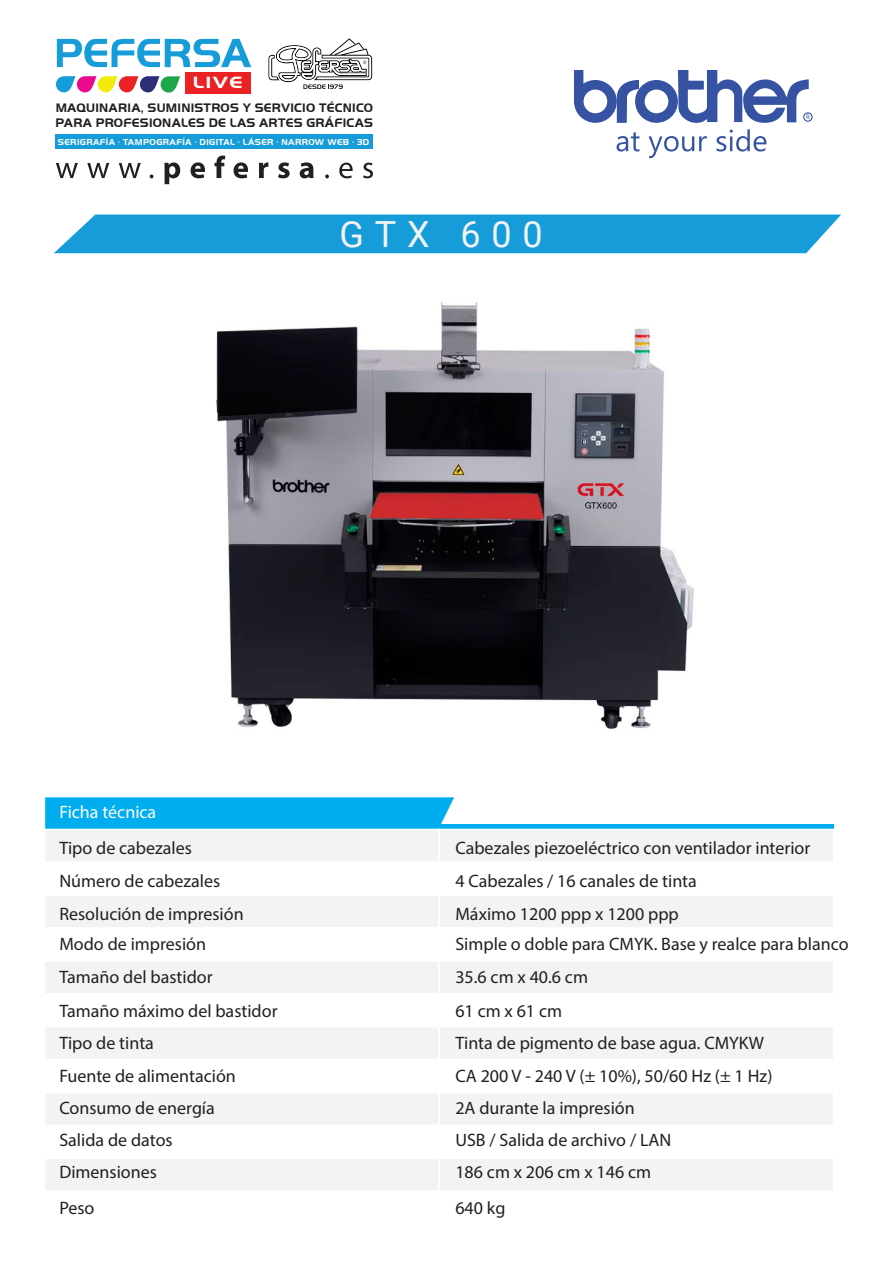
<style>
.page{position:relative;width:893px;height:1263px;background:#fff}
.page>*{position:absolute;margin:0;border:0;box-sizing:border-box;transform-origin:0 0}
.t1{font:36px "Roboto";letter-spacing:.3em;color:#f2f3f4}
.t2{font:18px/32.7px "Myriad Pro";color:#231f20}
.t3{font:18px "Myriad Pro";color:#fff}
.t4{font:700 16.95px "Handel Got D";color:#fff;scale:1.26 1}
.t5{font:700 12.75px "Handel Got D";letter-spacing:.02em;color:#231f20}
.t6{font:700 8.85px "Handel Got D";letter-spacing:.04em;color:#fff}
.t7{font:6.3px "Myanmar Text";color:#3653a3}
</style>
<div class="page">
<img style="left:143px;top:136px;width:607px;height:593px">
<div style="left:186px;top:72px;width:65px;height:21px;background:#eb2223"></div>
<div style="left:55px;top:134px;width:318px;height:15px;background:#169cd8"></div>
<svg style="left:56px;top:163px;width:22px;height:15px"></svg>
<svg style="left:87px;top:163px;width:22px;height:15px"></svg>
<svg style="left:119px;top:163px;width:22px;height:15px"></svg>
<svg style="left:150px;top:174px;width:3px;height:4px"></svg>
<svg style="left:164px;top:162px;width:16px;height:22px"></svg>
<svg style="left:191px;top:162px;width:14px;height:16px"></svg>
<svg style="left:215px;top:156px;width:10px;height:22px"></svg>
<svg style="left:234px;top:162px;width:14px;height:16px"></svg>
<svg style="left:259px;top:162px;width:9px;height:16px"></svg>
<svg style="left:278px;top:162px;width:12px;height:16px"></svg>
<svg style="left:300px;top:162px;width:14px;height:16px"></svg>
<svg style="left:325px;top:174px;width:4px;height:4px"></svg>
<svg style="left:339px;top:163px;width:14px;height:15px"></svg>
<svg style="left:363px;top:163px;width:10px;height:15px"></svg>
<svg style="left:268px;top:38px;width:104px;height:51px"></svg>
<svg style="left:57px;top:39px;width:194px;height:28px"></svg>
<svg style="left:56px;top:76px;width:124px;height:17px"></svg>
<div style="left:54px;top:215px;width:787px;height:38px;background:#169cd8"></div>
<svg style="left:616px;top:132px;width:23px;height:20px"></svg>
<svg style="left:649px;top:136px;width:58px;height:22px"></svg>
<svg style="left:717px;top:129px;width:49px;height:23px"></svg>
<svg style="left:574px;top:70px;width:239px;height:53px"></svg>
<div style="left:44px;top:829px;width:396px;height:34px;background:#f2f3f4"></div>
<svg style="left:44px;top:797px;width:410px;height:34px;background:#16b4f0"></svg>
<div style="left:439px;top:824px;width:395px;height:5px;background:#00aeef"></div>
<div style="left:438px;top:829px;width:397px;height:34px;background:#f2f3f4;border:2px solid #fff"></div>
<div style="left:44px;top:861px;width:396px;height:35px;border:2px solid #fff"></div>
<div style="left:438px;top:861px;width:397px;height:35px;border:2px solid #fff"></div>
<div style="left:44px;top:894px;width:396px;height:35px;background:#f2f3f4;border:2px solid #fff"></div>
<div style="left:438px;top:894px;width:397px;height:35px;background:#f2f3f4;border:2px solid #fff"></div>
<div style="left:44px;top:927px;width:396px;height:35px;border:2px solid #fff"></div>
<div style="left:438px;top:927px;width:397px;height:35px;border:2px solid #fff"></div>
<div style="left:44px;top:960px;width:396px;height:35px;background:#f2f3f4;border:2px solid #fff"></div>
<div style="left:438px;top:960px;width:397px;height:35px;background:#f2f3f4;border:2px solid #fff"></div>
<div style="left:44px;top:993px;width:396px;height:34px;border:2px solid #fff"></div>
<div style="left:438px;top:993px;width:397px;height:34px;border:2px solid #fff"></div>
<div style="left:44px;top:1026px;width:396px;height:34px;background:#f2f3f4;border:2px solid #fff"></div>
<div style="left:438px;top:1026px;width:397px;height:34px;background:#f2f3f4;border:2px solid #fff"></div>
<div style="left:44px;top:1059px;width:396px;height:34px;border:2px solid #fff"></div>
<div style="left:438px;top:1059px;width:397px;height:34px;border:2px solid #fff"></div>
<div style="left:44px;top:1092px;width:396px;height:34px;background:#f2f3f4;border:2px solid #fff"></div>
<div style="left:438px;top:1092px;width:397px;height:34px;background:#f2f3f4;border:2px solid #fff"></div>
<div style="left:44px;top:1125px;width:396px;height:34px;border:2px solid #fff"></div>
<div style="left:438px;top:1125px;width:397px;height:34px;border:2px solid #fff"></div>
<div style="left:44px;top:1157px;width:396px;height:35px;background:#f2f3f4;border:2px solid #fff"></div>
<div style="left:438px;top:1157px;width:397px;height:35px;background:#f2f3f4;border:2px solid #fff"></div>
<div style="left:44px;top:1190px;width:396px;height:35px;border:2px solid #fff"></div>
<div style="left:438px;top:1190px;width:397px;height:35px;border:2px solid #fff"></div>
<p class="t4" style="left:193px;top:73px;width:41px">LIVE</p>
<p class="t5" style="left:56px;top:101px;width:319px">MAQUINARIA, SUMINISTROS Y SERVICIO TÉCNICO</p>
<p class="t5" style="left:56px;top:115px;width:319px">PARA PROFESIONALES DE LAS ARTES GRÁFICAS</p>
<p class="t6" style="left:58px;top:137px;width:313px">SERIGRAFÍA · TAMPOGRAFÍA · DIGITAL · LÁSER · NARROW WEB · 3D</p>
<h1 class="t1" style="left:339px;top:209px;width:205px">GTX 600</h1>
<p class="t3" style="left:59px;top:800px;width:98px">Ficha técnica</p>
<p class="t7" style="left:806px;top:113px;width:5px">R</p>
<p class="t2" style="left:59px;top:831px;width:134px">Tipo de cabezales</p>
<p class="t2" style="left:59px;top:864px;width:186px">Número de cabezales<br>Resolución de impresión</p>
<p class="t2" style="left:59px;top:927px;width:220px">Modo de impresión<br>Tamaño del bastidor<br>Tamaño máximo del bastidor<br>Tipo de tinta<br>Fuente de alimentación<br>Consumo de energía<br>Salida de datos<br>Dimensiones</p>
<p class="t2" style="left:59px;top:1191px;width:37px">Peso</p>
<p class="t2" style="left:455px;top:831px;width:356px">Cabezales piezoeléctrico con ventilador interior<br>4 Cabezales / 16 canales de tinta<br>Máximo 1200 ppp x 1200 ppp</p>
<p class="t2" style="left:455px;top:927px;width:395px">Simple o doble para CMYK. Base y realce para blanco<br>35.6 cm x 40.6 cm<br>61 cm x 61 cm<br>Tinta de pigmento de base agua. CMYKW<br>CA 200 V - 240 V (± 10%), 50/60 Hz (± 1 Hz)<br>2A durante la impresión<br>USB / Salida de archivo / LAN<br>186 cm x 206 cm x 146 cm</p>
<p class="t2" style="left:455px;top:1191px;width:52px">640 kg</p>
</div>
